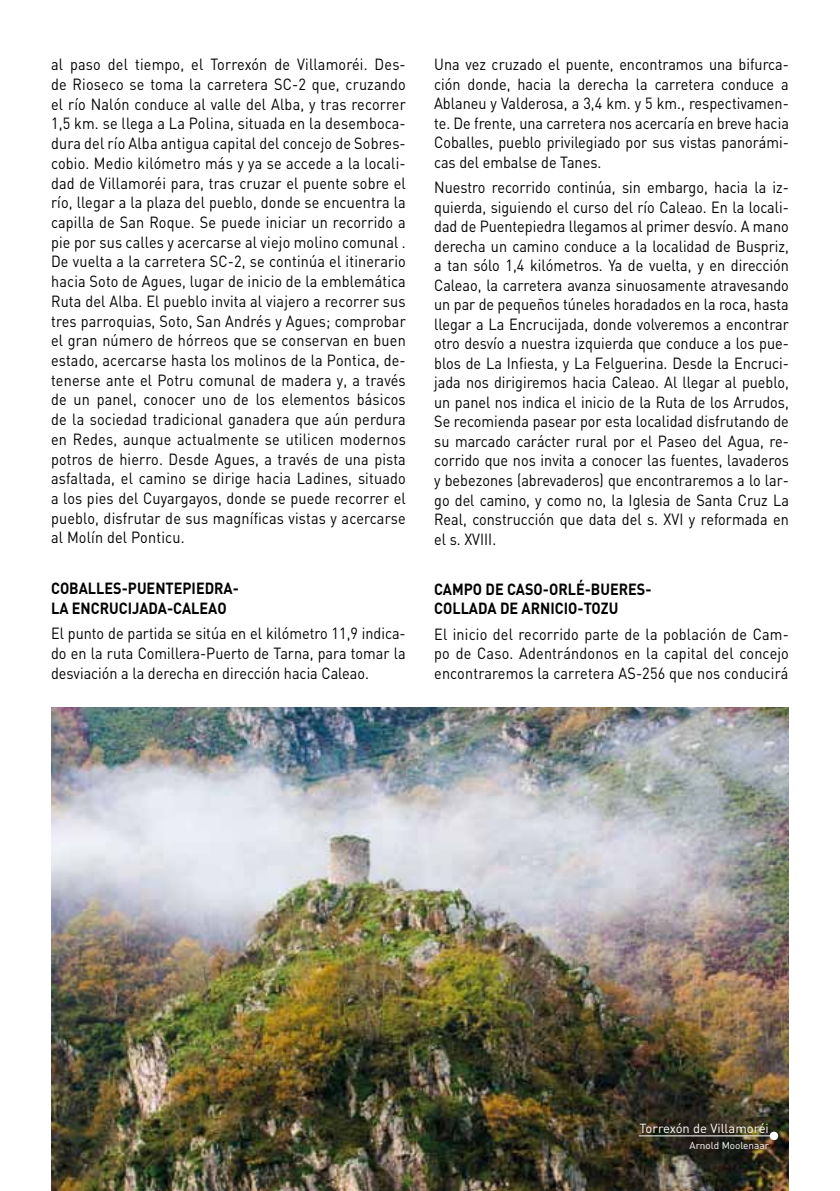
<style>
.page{position:relative;width:840px;height:1191px;background:#fff}
.page>*{position:absolute;margin:0;border:0;box-sizing:border-box;transform-origin:0 0}
.t1{font:16px/19.8px "DIN";color:#000;text-align:justify;scale:.9 1}
.t2{font:700 16px/19.8px "DIN";color:#000;scale:.9 1}
.t3{font:13px "DIN";color:#fff}
.t4{font:10px "DIN";color:#fff}
</style>
<div class="page">
<img style="left:51px;top:707px;width:737px;height:484px">
<div style="left:769px;top:1131px;width:8px;height:9px;background:#fff;border-radius:50%"></div>
<hr style="left:638px;top:1135px;width:135px;height:1px;background:#fff">
<p class="t1" style="left:51px;top:54px;width:395px">al paso del tiempo, el Torrexón de Villamoréi. Des&shy;de Rioseco se toma la carretera SC-2 que, cruzando el río Nalón conduce al valle del Alba, y tras recorrer 1,5 km. se llega a La Polina, situada en la desemboca&shy;dura del río Alba antigua capital del concejo de Sobres&shy;cobio. Medio kilómetro más y ya se accede a la locali&shy;dad de Villamoréi para, tras cruzar el puente sobre el río, llegar a la plaza del pueblo, donde se encuentra la capilla de San Roque. Se puede iniciar un recorrido a pie por sus calles y acercarse al viejo molino comunal .<br>De vuelta a la carretera SC-2, se continúa el itinerario hacia Soto de Agues, lugar de inicio de la emblemática Ruta del Alba. El pueblo invita al viajero a recorrer sus tres parroquias, Soto, San Andrés y Agues; comprobar el gran número de hórreos que se conservan en buen estado, acercarse hasta los molinos de la Pontica, de&shy;tenerse ante el Potru comunal de madera y, a través de un panel, conocer uno de los elementos básicos de la sociedad tradicional ganadera que aún perdura en Redes, aunque actualmente se utilicen modernos potros de hierro. Desde Agues, a través de una pista asfaltada, el camino se dirige hacia Ladines, situado a los pies del Cuyargayos, donde se puede recorrer el pueblo, disfrutar de sus magníficas vistas y acercarse al Molín del Ponticu.</p>
<p class="t2" style="left:51px;top:578px;width:210px">COBALLES-PUENTEPIEDRA-<br>LA ENCRUCIJADA-CALEAO</p>
<p class="t1" style="left:51px;top:623px;width:395px">El punto de partida se sitúa en el kilómetro 11,9 indica&shy;do en la ruta Comillera-Puerto de Tarna, para tomar la desviación a la derecha en dirección hacia Caleao.</p>
<p class="t1" style="left:434px;top:54px;width:395px">Una vez cruzado el puente, encontramos una bifurca&shy;ción donde, hacia la derecha la carretera conduce a Ablaneu y Valderosa, a 3,4 km. y 5 km., respectivamen&shy;te. De frente, una carretera nos acercaría en breve hacia Coballes, pueblo privilegiado por sus vistas panorámi&shy;cas del embalse de Tanes.</p>
<p class="t1" style="left:434px;top:177px;width:395px">Nuestro recorrido continúa, sin embargo, hacia la iz&shy;quierda, siguiendo el curso del río Caleao. En la locali&shy;dad de Puentepiedra llegamos al primer desvío. A mano derecha un camino conduce a la localidad de Buspriz, a tan sólo 1,4 kilómetros. Ya de vuelta, y en dirección Caleao, la carretera avanza sinuosamente atravesando un par de pequeños túneles horadados en la roca, hasta llegar a La Encrucijada, donde volveremos a encontrar otro desvío a nuestra izquierda que conduce a los pue&shy;blos de La Infiesta, y La Felguerina. Desde la Encruci&shy;jada nos dirigiremos hacia Caleao. Al llegar al pueblo, un panel nos indica el inicio de la Ruta de los Arrudos, Se recomienda pasear por esta localidad disfrutando de su marcado carácter rural por el Paseo del Agua, re&shy;corrido que nos invita a conocer las fuentes, lavaderos y bebezones (abrevaderos) que encontraremos a lo lar&shy;go del camino, y como no, la Iglesia de Santa Cruz La Real, construcción que data del s. XVI y reformada en el s. XVIII.</p>
<p class="t2" style="left:434px;top:578px;width:243px">CAMPO DE CASO-ORLÉ-BUERES-<br>COLLADA DE ARNICIO-TOZU</p>
<p class="t1" style="left:434px;top:624px;width:395px">El inicio del recorrido parte de la población de Cam&shy;po de Caso. Adentrándonos en la capital del concejo encontraremos la carretera AS-256 que nos conducirá</p>
<p class="t3" style="left:639px;top:1120px;width:131px">Torrexón de Villamoréi</p>
<p class="t4" style="left:689px;top:1138px;width:81px">Arnold Moolenaar</p>
</div>
